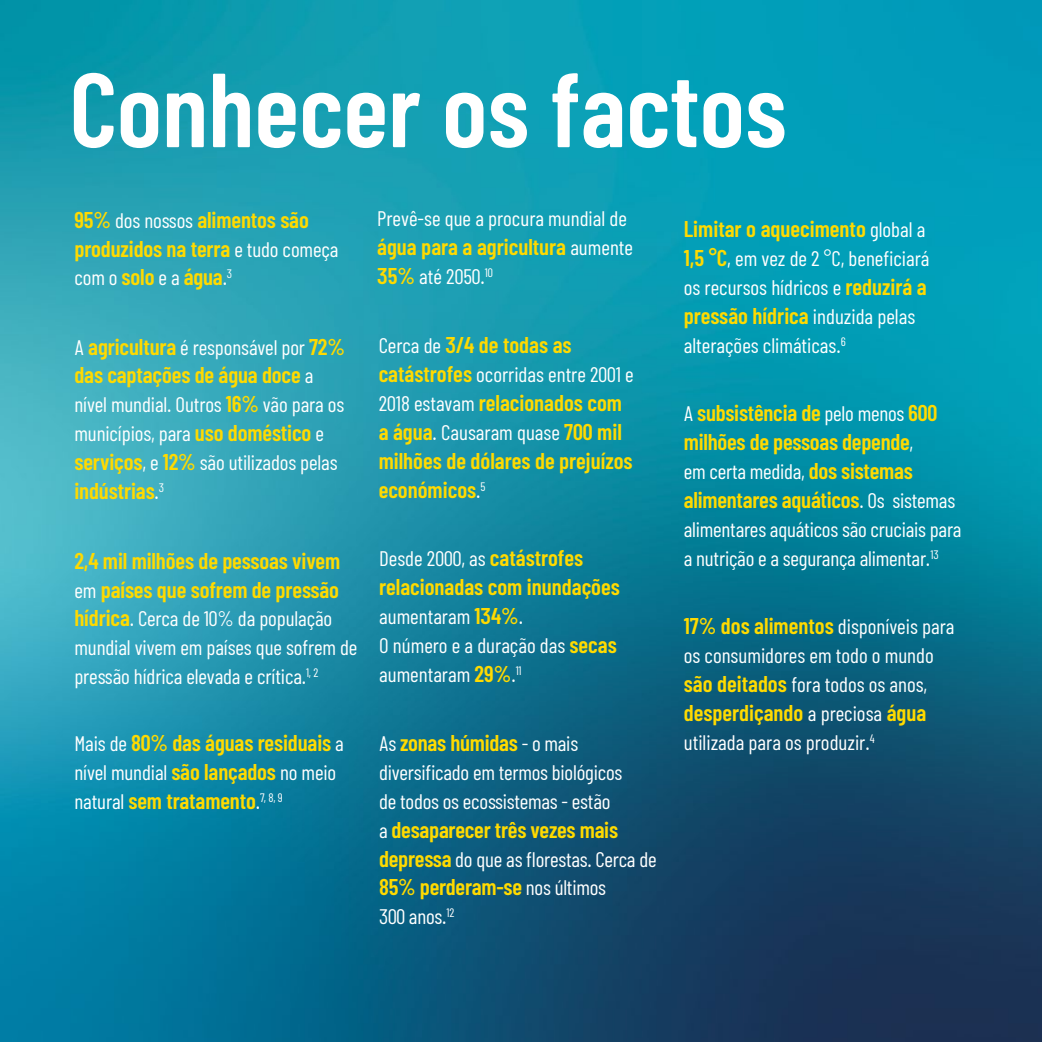
<style>
.page{position:relative;width:1042px;height:1042px;background:#fff}
.page>*{position:absolute;margin:0;border:0;box-sizing:border-box;transform-origin:0 0}
.t1{font:600 105px "Barlow Condensed";color:#fff}
.t2{font:600 22.75px/28.9px "Barlow Condensed";letter-spacing:-.005em;color:#ffda00}
.t3{font:21px/28.9px "Barlow Condensed";letter-spacing:-.005em;color:#fff}
.s1{font-weight:400;font-size:21px;color:#fff}
.s2{font-weight:600;font-size:22.75px;color:#ffda00}
</style>
<div class="page">
<img style="left:0;top:0;width:1042px;height:1042px">
<h1 class="t1" style="left:69px;top:44px;width:719px">Conhecer os factos</h1>
<p class="t2" style="left:74px;top:204px;width:266px">95% <span class="s1">dos nossos</span> alimentos são produzidos na terra <span class="s1">e tudo começa com o</span> solo <span class="s1">e a</span> água<span class="s1">.</span><sup>3</sup></p>
<p class="t3" style="left:74px;top:332px;width:272px">A <span class="s2">agricultura</span> é responsável por <span class="s2">72%</span></p>
<p class="t2" style="left:74px;top:360px;width:240px">das captações de água doce <span class="s1">a</span></p>
<p class="t3" style="left:74px;top:390px;width:271px">nível mundial. Outros <span class="s2">16%</span> vão para os municípios, para <span class="s2">uso doméstico</span> e <span class="s2">serviços</span>, e <span class="s2">12%</span> são utilizados pelas</p>
<p class="t2" style="left:74px;top:476px;width:91px">indústrias<span class="s1">.</span><sup>3</sup></p>
<p class="t2" style="left:74px;top:545px;width:267px">2,4 mil milhões de pessoas vivem <span class="s1">em</span> países que sofrem de pressão</p>
<p class="t3" style="left:74px;top:604px;width:284px"><span class="s2">hídrica</span>. Cerca de 10% da população mundial vivem em países que sofrem de pressão hídrica elevada e crítica.<sup>1,</sup> <sup>2</sup></p>
<p class="t2" style="left:74px;top:728px;width:271px"><span class="s1">Mais de</span> 80% das águas residuais <span class="s1">a</span></p>
<p class="t3" style="left:74px;top:757px;width:263px">nível mundial <span class="s2">são lançados</span> no meio</p>
<p class="t2" style="left:74px;top:786px;width:210px"><span class="s1">natural</span> sem tratamento<span class="s1">.</span><sup>7,</sup> <sup>8,</sup> <sup>9</sup></p>
<p class="t3" style="left:377px;top:203px;width:251px">Prevê-se que a procura mundial de</p>
<p class="t2" style="left:377px;top:232px;width:257px">água para a agricultura <span class="s1">aumente</span></p>
<p class="t3" style="left:377px;top:261px;width:117px"><span class="s2">35%</span> até 2050.<sup>10</sup></p>
<p class="t2" style="left:379px;top:330px;width:194px"><span class="s1">Cerca de</span> 3/4 de todas as</p>
<p class="t3" style="left:379px;top:359px;width:257px"><span class="s2">catástrofes</span> ocorridas entre 2001 e</p>
<p class="t2" style="left:379px;top:388px;width:245px"><span class="s1">2018 estavam</span> relacionados com</p>
<p class="t3" style="left:379px;top:417px;width:245px"><span class="s2">a água</span>. Causaram quase <span class="s2">700 mil</span></p>
<p class="t2" style="left:379px;top:445px;width:255px">milhões de dólares de prejuízos económicos<span class="s1">.</span><sup>5</sup></p>
<p class="t3" style="left:379px;top:544px;width:206px">Desde 2000, as <span class="s2">catástrofes</span></p>
<p class="t2" style="left:379px;top:572px;width:242px">relacionadas com inundações</p>
<p class="t3" style="left:379px;top:601px;width:239px">aumentaram <span class="s2">134%</span>.<br>O número e a duração das <span class="s2">secas </span>aumentaram <span class="s2">29%</span>.<sup>11</sup></p>
<p class="t2" style="left:379px;top:728px;width:201px"><span class="s1">As</span> zonas húmidas <span class="s1">- o mais</span></p>
<p class="t3" style="left:379px;top:757px;width:245px">diversificado em termos biológicos de todos os ecossistemas - estão</p>
<p class="t2" style="left:379px;top:814px;width:240px"><span class="s1">a</span> desaparecer três vezes mais</p>
<p class="t3" style="left:379px;top:844px;width:279px"><span class="s2">depressa</span> do que as florestas. Cerca de</p>
<p class="t2" style="left:379px;top:872px;width:228px">85% perderam-se <span class="s1">nos últimos</span></p>
<p class="t3" style="left:379px;top:901px;width:77px">300 anos.<sup>12</sup></p>
<p class="t2" style="left:684px;top:214px;width:243px">Limitar o aquecimento <span class="s1">global a</span></p>
<p class="t3" style="left:684px;top:243px;width:247px"><span class="s2">1,5 °C</span>, em vez de 2 °C, beneficiará os recursos hídricos e <span class="s2">reduzirá a</span></p>
<p class="t2" style="left:684px;top:300px;width:233px">pressão hídrica <span class="s1">induzida pelas</span></p>
<p class="t3" style="left:684px;top:330px;width:163px">alterações climáticas.<sup>6</sup></p>
<p class="t2" style="left:684px;top:398px;width:255px"><span class="s1">A</span> subsistência de <span class="s1">pelo menos</span> 600 milhões de pessoas depende<span class="s1">,</span></p>
<p class="t3" style="left:684px;top:456px;width:230px">em certa medida, <span class="s2">dos sistemas</span></p>
<p class="t2" style="left:684px;top:485px;width:273px">alimentares aquáticos<span class="s1">. Os sistemas</span></p>
<p class="t3" style="left:684px;top:514px;width:279px">alimentares aquáticos são cruciais para a nutrição e a segurança alimentar.<sup>13</sup></p>
<p class="t2" style="left:684px;top:611px;width:272px">17% dos alimentos <span class="s1">disponíveis para</span></p>
<p class="t3" style="left:684px;top:640px;width:251px">os consumidores em todo o mundo <span class="s2">são deitados</span> fora todos os anos,</p>
<p class="t2" style="left:684px;top:697px;width:244px">desperdiçando <span class="s1">a preciosa</span> água</p>
<p class="t3" style="left:684px;top:727px;width:192px">utilizada para os produzir.<sup>4</sup></p>
</div>
